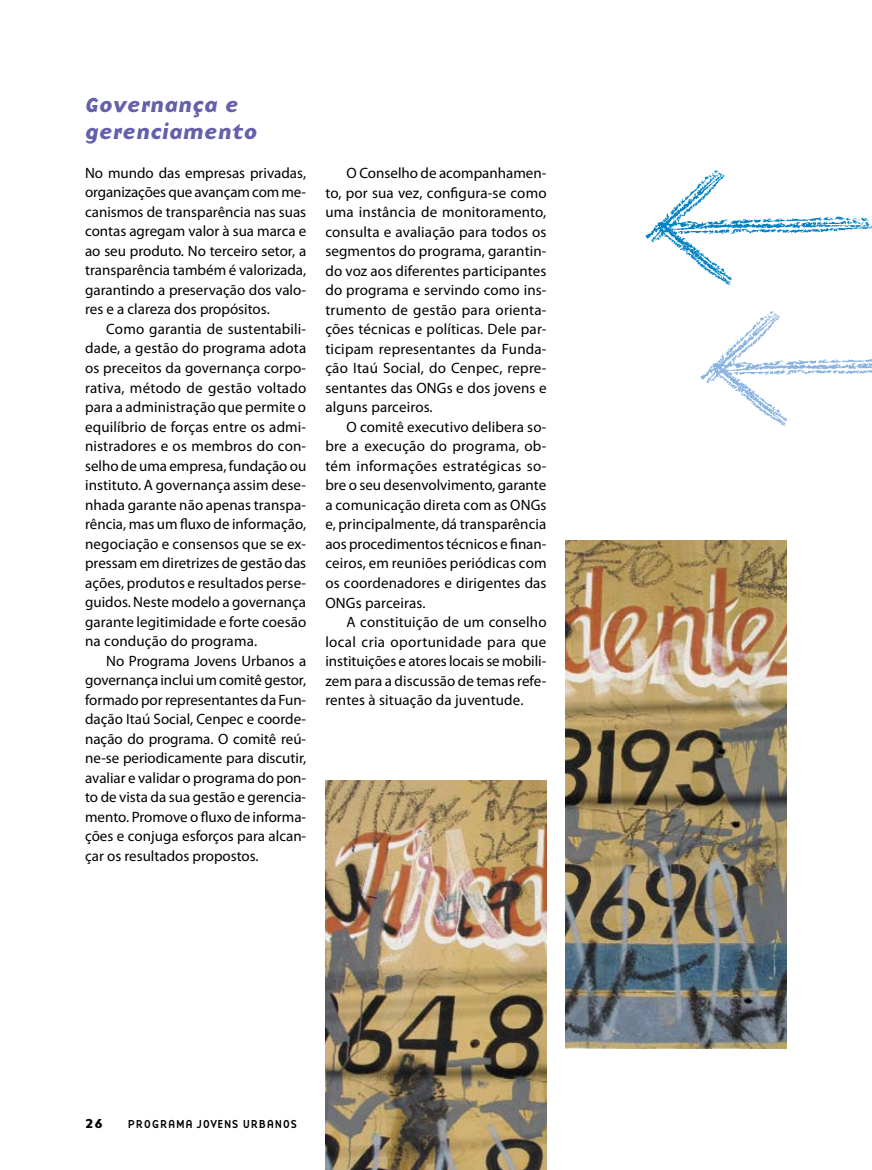
<style>
.page{position:relative;width:872px;height:1170px;background:#fff}
.page>*{position:absolute;margin:0;border:0;box-sizing:border-box;transform-origin:0 0}
.t1{font:21px/27.3px "Base Nine BI";color:#6460aa}
.t2{font:15px/19.5px "Myriad Pro";letter-spacing:.005em;color:#000;text-align:justify}
.t3{font:13.5px "Base Nine B";color:#000}
.t4{font:12px "Base Nine";color:#000}
</style>
<div class="page">
<img style="left:566px;top:540px;width:221px;height:508px">
<img style="left:325px;top:781px;width:221px;height:388px">
<img style="left:645px;top:170px;width:226px;height:116px">
<img style="left:700px;top:311px;width:172px;height:115px">
<h1 class="t1" style="left:85px;top:90px;width:174px">Governança e gerenciamento</h1>
<p class="t2" style="left:85px;top:163px;width:223px">No mundo das empresas privadas, organizações que avançam com me&shy;canismos de transparência nas suas contas agregam valor à sua marca e ao seu produto. No terceiro setor, a transparência também é valorizada, garantindo a preservação dos valo&shy;res e a clareza dos propósitos.</p>
<p class="t2" style="left:85px;top:319px;width:223px;text-indent:21px">Como garantia de sustentabili&shy;dade, a gestão do programa adota os preceitos da governança corpo&shy;rativa, método de gestão voltado para a administração que permite o equilíbrio de forças entre os admi&shy;nistradores e os membros do con&shy;selho de uma empresa, fundação ou instituto. A governança assim dese&shy;nhada garante não apenas transpa&shy;rência, mas um fluxo de informação, negociação e consensos que se ex&shy;pressam em diretrizes de gestão das ações, produtos e resultados perse&shy;guidos. Neste modelo a governança garante legitimidade e forte coesão na condução do programa.</p>
<p class="t2" style="left:85px;top:650px;width:223px;text-indent:21px">No Programa Jovens Urbanos a governança inclui um comitê gestor, formado por representantes da Fun&shy;dação Itaú Social, Cenpec e coorde&shy;nação do programa. O comitê reú&shy;ne-se periodicamente para discutir, avaliar e validar o programa do pon&shy;to de vista da sua gestão e gerencia&shy;mento. Promove o fluxo de informa&shy;ções e conjuga esforços para alcan&shy;çar os resultados propostos.</p>
<p class="t2" style="left:325px;top:163px;width:223px;text-indent:21px">O Conselho de acompanhamen&shy;to, por sua vez, configura-se como uma instância de monitoramento, consulta e avaliação para todos os segmentos do programa, garantin&shy;do voz aos diferentes participantes do programa e servindo como ins&shy;trumento de gestão para orienta&shy;ções técnicas e políticas. Dele par&shy;ticipam representantes da Funda&shy;ção Itaú Social, do Cenpec, repre&shy;sentantes das ONGs e dos jovens e alguns parceiros.</p>
<p class="t2" style="left:325px;top:417px;width:223px;text-indent:21px">O comitê executivo delibera so&shy;bre a execução do programa, ob&shy;tém informações estratégicas so&shy;bre o seu desenvolvimento, garante a comunicação direta com as ONGs e, principalmente, dá transparência aos procedimentos técnicos e finan&shy;ceiros, em reuniões periódicas com os coordenadores e dirigentes das ONGs parceiras.</p>
<p class="t2" style="left:325px;top:612px;width:223px;text-indent:21px">A constituição de um conselho local cria oportunidade para que instituições e atores locais se mobili&shy;zem para a discussão de temas refe&shy;rentes à situação da juventude.</p>
<p class="t3" style="left:85px;top:1112px;width:20px">26</p>
<p class="t4" style="left:128px;top:1115px;width:171px">PROGRAMA JOVENS URBANOS</p>
</div>
